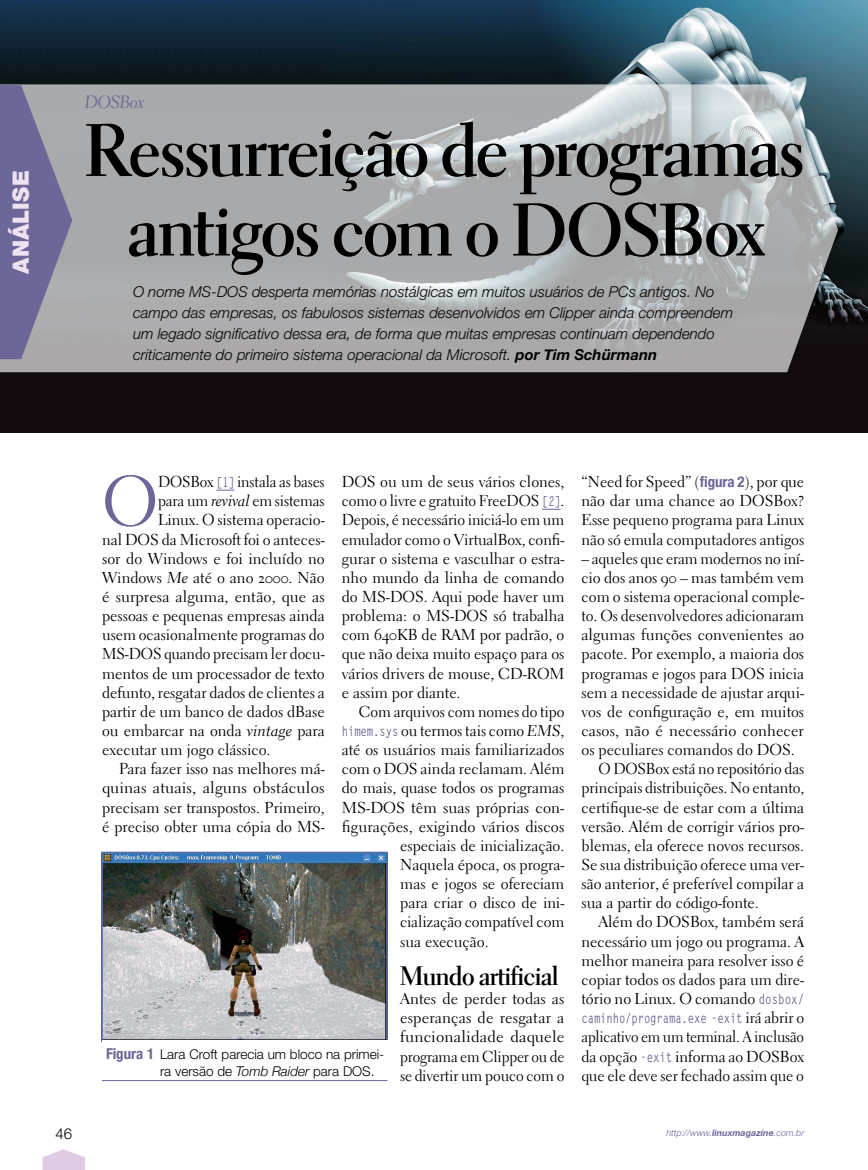
<style>
.page{position:relative;width:868px;height:1170px;background:#fff}
.page>*{position:absolute;margin:0;border:0;box-sizing:border-box;transform-origin:0 0}
.Título{font:75px/79.5px "Electra LT Std Bold Display";letter-spacing:-.01em;color:#000;text-align:center}
.Parágrafo___Capitula{font:70.2px "Electra LT Std";color:#6c6798}
.Intertítulo{font:27px "Electra LT Std Bold Display";color:#000}
.t1{font:900 22.5px "Helvetica Neue LT Std";letter-spacing:.015em;color:#ede3f0}
.Introdução{font:18px "Electra LT Std Cursive Display";color:#6c6798}
.Parágrafo{font:15.75px/19.2px "Electra LT Std";color:#000;text-align:justify}
.Parágrafo___Inicial{font:15.75px/19.2px "Electra LT Std";color:#000;text-align:justify}
.Parágrafo___Capitula-2{font:15.75px "Electra LT Std";color:#000}
.Parágrafo-2{font:15.75px/19.2px "Electra LT Std";color:#000;text-align:justify;scale:.95 1}
.Autor{font:italic 300 15px/21px "Helvetica Neue LT Std";color:#000}
.t2{font:300 15px "Helvetica Neue LT Std";color:#000}
.Legenda{font:300 13.5px/16.5px "Helvetica Neue LT Std";color:#000}
.Parágrafo-3{font:700 13.5px "Letter Gothic Std";letter-spacing:-.01em;color:#6c6798;scale:.79 1}
.t3{font:italic 300 9px "Helvetica Neue LT Std";color:#6c6798}
.s1{font-family:"Helvetica Neue";font-weight:700}
.s2{font-family:"Letter Gothic Std";font-weight:700;font-size:13.5px;color:#6c6798}
.s3{font-family:"Electra LT Std Cursive"}
.s4{font-family:"Helvetica Neue";font-weight:700;font-stretch:condensed;font-size:15px;color:#6c6798}
.s5{font-family:"Helvetica Neue";font-style:italic}
.s6{font-family:"Electra LT Std";font-weight:400;font-size:15.75px;color:#000}
.s7{font-weight:700}
</style>
<div class="page">
<img style="left:0;top:0;width:867px;height:432px">
<svg style="left:0;top:84px;width:837px;height:288px;background:#aaacae"></svg>
<svg style="left:0;top:85px;width:72px;height:274px;background:#807d9e"></svg>
<svg style="left:43px;top:1149px;width:42px;height:20px"></svg>
<svg style="left:216px;top:489px;width:18px;height:1px"></svg>
<svg style="left:542px;top:509px;width:18px;height:1px"></svg>
<img style="left:104px;top:853px;width:281px;height:186px">
<div style="left:102px;top:851px;width:285px;height:190px;border:1px solid #6c6798"></div>
<div style="left:102px;top:1040px;width:285px;height:59px;background:#fff"></div>
<hr style="left:102px;top:1080px;width:285px;height:1px;background:#6c6798">
<p class="t1" style="left:7px;top:274px;width:105px;rotate:-90deg">ANÁLISE</p>
<p class="Introdução" style="left:85px;top:92px;width:60px">DOSBox</p>
<p class="Título" style="left:85px;top:111px;width:720px">Ressurreição de programas antigos com o DOSBox</p>
<p class="Autor" style="left:133px;top:281px;width:601px">O nome MS-DOS desperta memórias nostálgicas em muitos usuários de PCs antigos. No campo das empresas, os fabulosos sistemas desenvolvidos em Clipper ainda compreendem um legado significativo dessa era, de forma que muitas empresas continuam dependendo criticamente do primeiro sistema operacional da Microsoft. <span class="s1">por Tim Schürmann</span></p>
<p class="Parágrafo___Capitula" style="left:102px;top:458px;width:57px">O</p>
<p class="Parágrafo___Capitula-2" style="left:158px;top:472px;width:168px">DOSBox <span class="s2">[1]</span> instala as bases</p>
<p class="Parágrafo" style="left:342px;top:472px;width:224px">DOS ou um de seus vários clones, como o livre e gratuito FreeDOS <span class="s2">[2]</span>.<br>Depois, é necessário iniciá-lo em um emulador como o VirtualBox, confi&shy;gurar o sistema e vasculhar o estra&shy;nho mundo da linha de comando do MS-DOS. Aqui pode haver um problema: o MS-DOS só trabalha com 640KB de RAM por padrão, o que não deixa muito espaço para os vários drivers de mouse, CD-ROM e assim por diante.</p>
<p class="Parágrafo" style="left:359px;top:702px;width:207px">Com arquivos com nomes do tipo</p>
<p class="Parágrafo" style="left:342px;top:721px;width:224px"><span class="s2">himem.sys</span> ou termos tais como <span class="s3">EMS</span>,</p>
<p class="Parágrafo" style="left:342px;top:740px;width:224px">até os usuários mais familiarizados</p>
<p class="Parágrafo" style="left:342px;top:759px;width:224px">com o DOS ainda reclamam. Além</p>
<p class="Parágrafo" style="left:342px;top:778px;width:224px">do mais, quase todos os programas</p>
<p class="Parágrafo" style="left:342px;top:797px;width:224px">MS-DOS têm suas próprias con-</p>
<p class="Parágrafo" style="left:342px;top:816px;width:224px">figurações, exigindo vários discos</p>
<p class="Parágrafo" style="left:400px;top:835px;width:166px">especiais de inicialização.</p>
<p class="Parágrafo" style="left:400px;top:855px;width:166px">Naquela época, os progra-</p>
<p class="Parágrafo" style="left:400px;top:874px;width:166px">mas e jogos se ofereciam</p>
<p class="Parágrafo" style="left:400px;top:893px;width:166px">para criar o disco de ini-</p>
<p class="Parágrafo" style="left:400px;top:912px;width:166px">cialização compatível com</p>
<p class="Parágrafo" style="left:400px;top:931px;width:90px">sua execução.</p>
<p class="Intertítulo" style="left:400px;top:959px;width:159px">Mundo artificial</p>
<p class="Parágrafo___Inicial" style="left:400px;top:989px;width:166px">Antes de perder todas as esperanças de resgatar a funcionalidade daquele programa em Clipper ou de se divertir um pouco com o</p>
<p class="Parágrafo___Capitula-2" style="left:158px;top:491px;width:168px">para um <span class="s3">revival</span> em sistemas</p>
<p class="Parágrafo___Capitula-2" style="left:158px;top:510px;width:168px">Linux. O sistema operacio-</p>
<p class="Parágrafo___Capitula-2" style="left:102px;top:529px;width:224px">nal DOS da Microsoft foi o anteces-</p>
<p class="Parágrafo___Capitula-2" style="left:102px;top:548px;width:224px">sor do Windows e foi incluído no</p>
<p class="Parágrafo___Capitula-2" style="left:102px;top:567px;width:224px">Windows <span class="s3">Me</span> até o ano 2000. Não</p>
<p class="Parágrafo___Capitula-2" style="left:102px;top:587px;width:224px">é surpresa alguma, então, que as</p>
<p class="Parágrafo___Capitula-2" style="left:102px;top:606px;width:224px">pessoas e pequenas empresas ainda</p>
<p class="Parágrafo___Capitula-2" style="left:102px;top:625px;width:224px">usem ocasionalmente programas do</p>
<p class="Parágrafo___Capitula-2" style="left:102px;top:644px;width:224px">MS-DOS quando precisam ler docu-</p>
<p class="Parágrafo___Capitula-2" style="left:102px;top:663px;width:224px">mentos de um processador de texto</p>
<p class="Parágrafo___Capitula-2" style="left:102px;top:682px;width:224px">defunto, resgatar dados de clientes a</p>
<p class="Parágrafo___Capitula-2" style="left:102px;top:701px;width:224px">partir de um banco de dados dBase</p>
<p class="Parágrafo___Capitula-2" style="left:102px;top:721px;width:224px">ou embarcar na onda <span class="s3">vintage</span> para</p>
<p class="Parágrafo___Capitula-2" style="left:102px;top:740px;width:170px">executar um jogo clássico.</p>
<p class="Parágrafo" style="left:102px;top:759px;width:224px;text-indent:17px">Para fazer isso nas melhores má&shy;quinas atuais, alguns obstáculos precisam ser transpostos. Primeiro, é preciso obter uma cópia do MS-</p>
<p class="Legenda" style="left:160px;top:1045px;width:226px;text-indent:-54px"><span class="s4">Figura 1</span> Lara Croft parecia um bloco na primei&shy;ra versão de <span class="s5">Tomb Raider</span> para DOS.</p>
<p class="Parágrafo___Inicial" style="left:581px;top:472px;width:224px">“Need for Speed” (<span class="s4">figura 2</span>), por que não dar uma chance ao DOSBox?<br>Esse pequeno programa para Linux não só emula computadores antigos</p>
<p class="Parágrafo___Inicial" style="left:581px;top:548px;width:224px">– aqueles que eram modernos no iní&shy;cio dos anos 90 – mas também vem com o sistema operacional comple&shy;to. Os desenvolvedores adicionaram algumas funções convenientes ao pacote. Por exemplo, a maioria dos programas e jogos para DOS inicia sem a necessidade de ajustar arqui&shy;vos de configuração e, em muitos casos, não é necessário conhecer os peculiares comandos do DOS.</p>
<p class="Parágrafo" style="left:581px;top:759px;width:224px;text-indent:17px">O DOSBox está no repositório das principais distribuições. No entanto, certifique-se de estar com a última versão. Além de corrigir vários pro&shy;blemas, ela oferece novos recursos.<br>Se sua distribuição oferece uma ver&shy;são anterior, é preferível compilar a sua a partir do código-fonte.</p>
<p class="Parágrafo" style="left:581px;top:912px;width:224px;text-indent:17px">Além do DOSBox, também será necessário um jogo ou programa. A melhor maneira para resolver isso é copiar todos os dados para um dire&shy;tório no Linux. O comando <span class="s2">dosbox/</span></p>
<p class="Parágrafo-3" style="left:581px;top:1009px;width:283px">caminho/programa.exe -exit <span class="s6">irá abrir o</span></p>
<p class="Parágrafo-2" style="left:581px;top:1027px;width:236px">aplicativo em um terminal. A inclusão da opção <span class="s2">-exit</span> informa ao DOSBox que ele deve ser fechado assim que o</p>
<p class="t2" style="left:55px;top:1123px;width:18px">46</p>
<p class="t3" style="left:666px;top:1127px;width:139px">http://www.<span class="s7">linuxmagazine</span>.com.br</p>
</div>
